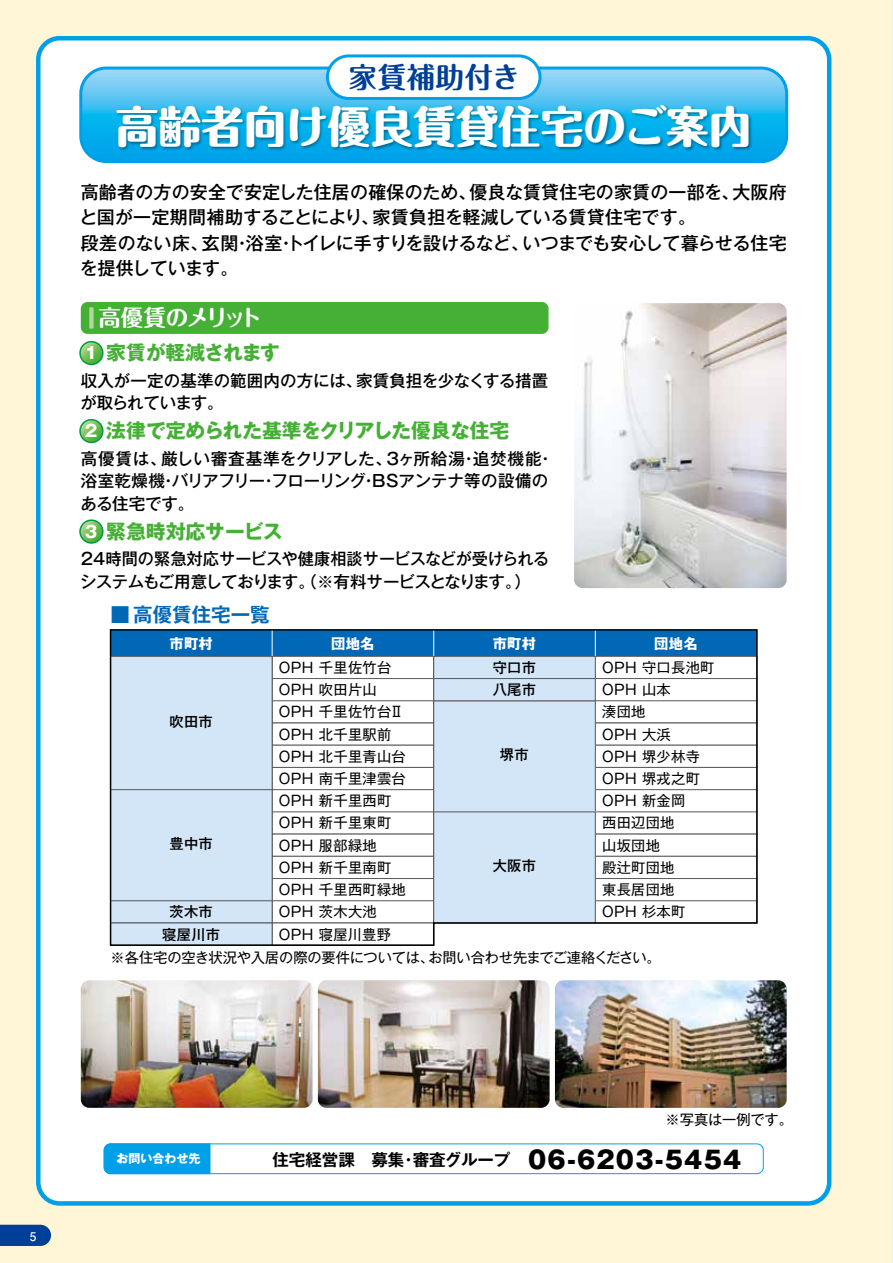
<style>
.page{position:relative;width:893px;height:1263px;background:#fff5d7}
.page>*{position:absolute;margin:0;border:0;box-sizing:border-box;transform-origin:0 0}
.t1{font:800 43.5px "Maru Fo Pro";color:#fff}
.t2{font:700 28.5px "Maru Fo Pro";letter-spacing:.02em;color:#003f98}
.t3{font:700 22.5px "Maru Fo Pro";letter-spacing:-.055em;color:#fff}
.t4{font:700 19.8px "Gothic MB101 Pr 6 N";color:#45b035}
.t5{font:700 19.8px "Gothic MB101 Pr 6 N";letter-spacing:-.025em;color:#45b035}
.t6{font:700 19.5px "Gothic MB101 Pr 6 N De";color:#0068b7}
.t7{font:500 18px/25.5px "Gothic MB101 Pr 6 N";letter-spacing:.01em;color:#000}
.t8{font:500 16.5px/22.5px "Gothic MB101 Pr 6 N";letter-spacing:-.01em;color:#000}
.t9{font:700 16.5px "Gothic MB101 Pr 6 N De";color:#000}
.t10{font:14.25px/22.2px "Gothic MB101 Pr 6 N";letter-spacing:.02em;color:#000}
.t11{font:14.25px "Gothic MB101 Pr 6 N";letter-spacing:-.01em;color:#000}
.t12{font:500 14.25px/22.2px "Gothic MB101 Pr 6 N";letter-spacing:.02em;color:#000}
.t13{font:700 14.25px "Gothic MB101 Pr 6 N";letter-spacing:.02em;color:#fff}
.t14{font:700 12px "Gothic MB101 Pr 6 N";color:#fff}
.t15{font:700 12px "Futo Go B101 Pr 6 N";color:#fff}
.s1{font-size:16.5px;color:#fff}
.s2{font-family:"Gothic MB101 Pr 6 N";font-weight:800;font-size:24px}
</style>
<div class="page">
<svg style="left:0;top:1225px;width:51px;height:21px"></svg>
<div style="left:38px;top:38px;width:791px;height:1165px;background:#fff;border-radius:21px"></div>
<div style="left:36px;top:36px;width:795px;height:1170px;border:4px solid #00a0e9;border-radius:21px"></div>
<img style="left:555px;top:980px;width:232px;height:128px">
<img style="left:318px;top:980px;width:232px;height:128px">
<img style="left:81px;top:980px;width:232px;height:128px">
<div style="left:104px;top:1143px;width:660px;height:31px;border:1px solid #00a0e9;border-radius:6px"></div>
<div style="left:103px;top:1143px;width:108px;height:31px;background:#00a0e9"></div>
<svg style="left:83px;top:68px;width:704px;height:91px;background:#5ec5f1"></svg>
<div style="left:79px;top:67px;width:709px;height:96px;border:3px solid #00a0e9;border-radius:26px"></div>
<div style="left:327px;top:56px;width:213px;height:42px;background:#fff;border-radius:21px"></div>
<div style="left:326px;top:54px;width:215px;height:46px;border:3px solid #00a0e9;border-radius:21px"></div>
<img style="left:113px;top:102px;width:644px;height:55px">
<img style="left:574px;top:303px;width:213px;height:285px">
<div style="left:81px;top:302px;width:468px;height:32px;background:#45b035;border-radius:7px"></div>
<div style="left:89px;top:307px;width:5px;height:22px;background:#b4d898"></div>
<div style="left:79px;top:341px;width:25px;height:24px;border:3px solid #094;border-radius:50%"></div>
<svg style="left:81px;top:342px;width:21px;height:22px"></svg>
<div style="left:79px;top:419px;width:25px;height:24px;border:3px solid #094;border-radius:50%"></div>
<svg style="left:81px;top:420px;width:21px;height:22px"></svg>
<div style="left:79px;top:519px;width:25px;height:25px;border:3px solid #094;border-radius:50%"></div>
<svg style="left:81px;top:521px;width:21px;height:21px"></svg>
<svg style="left:109px;top:629px;width:649px;height:317px"></svg>
<h2 class="t2" style="left:349px;top:54px;width:173px">家賃補助付き</h2>
<h1 class="t1" style="left:116px;top:92px;width:637px">高齢者向け優良賃貸住宅のご案内</h1>
<p class="t7" style="left:80px;top:178px;width:709px">高齢者の方の安全で安定した住居の確保のため、優良な賃貸住宅の家賃の一部を、大阪府と国が一定期間補助することにより、家賃負担を軽減している賃貸住宅です。<br>段差のない床、玄関・浴室・トイレに手すりを設けるなど、いつまでも安心して暮らせる住宅を提供しています。</p>
<h3 class="t3" style="left:98px;top:299px;width:165px">高優賃のメリット</h3>
<h3 class="t5" style="left:85px;top:336px;width:197px"><span class="s1">1</span> 家賃が軽減されます</h3>
<p class="t8" style="left:81px;top:368px;width:469px">収入が一定の基準の範囲内の方には、家賃負担を少なくする措置が取られています。</p>
<h3 class="t4" style="left:85px;top:414px;width:426px"><span class="s1">2</span> 法律で定められた基準をクリアした優良な住宅</h3>
<p class="t8" style="left:81px;top:446px;width:475px">高優賃は、厳しい審査基準をクリアした、3ヶ所給湯・追焚機能・浴室乾燥機・バリアフリー・フローリング・BSアンテナ等の設備のある住宅です。</p>
<h3 class="t4" style="left:85px;top:514px;width:199px"><span class="s1">3</span> 緊急時対応サービス</h3>
<p class="t8" style="left:80px;top:547px;width:471px">24時間の緊急対応サービスや健康相談サービスなどが受けられるシステムもご用意しております。（※有料サービスとなります。）</p>
<h3 class="t6" style="left:111px;top:599px;width:161px">■ 高優賃住宅一覧</h3>
<p class="t13" style="left:170px;top:631px;width:45px">市町村</p>
<p class="t13" style="left:331px;top:631px;width:45px">団地名</p>
<p class="t12" style="left:170px;top:709px;width:45px">吹田市</p>
<p class="t12" style="left:170px;top:832px;width:45px">豊中市</p>
<p class="t12" style="left:170px;top:900px;width:45px">茨木市</p>
<p class="t12" style="left:162px;top:922px;width:59px">寝屋川市</p>
<p class="t10" style="left:279px;top:655px;width:128px">OPH 千里佐竹台<br>OPH 吹田片山<br>OPH 千里佐竹台Ⅱ<br>OPH 北千里駅前<br>OPH 北千里青山台<br>OPH 南千里津雲台<br>OPH 新千里西町<br>OPH 新千里東町<br>OPH 服部緑地<br>OPH 新千里南町<br>OPH 千里西町緑地<br>OPH 茨木大池<br>OPH 寝屋川豊野</p>
<p class="t13" style="left:493px;top:631px;width:45px">市町村</p>
<p class="t13" style="left:654px;top:631px;width:45px">団地名</p>
<p class="t12" style="left:493px;top:656px;width:45px">守口市八尾市</p>
<p class="t10" style="left:602px;top:655px;width:114px">OPH 守口長池町<br>OPH 山本<br>湊団地<br>OPH 大浜<br>OPH 堺少林寺<br>OPH 堺戎之町<br>OPH 新金岡<br>西田辺団地<br>山坂団地<br>殿辻町団地<br>東長居団地<br>OPH 杉本町</p>
<p class="t12" style="left:500px;top:743px;width:30px">堺市</p>
<p class="t12" style="left:493px;top:854px;width:45px">大阪市</p>
<p class="t11" style="left:111px;top:946px;width:552px">※各住宅の空き状況や入居の際の要件については、お問い合わせ先までご連絡ください。</p>
<p class="t15" style="left:30px;top:1226px;width:8px">5</p>
<p class="t11" style="left:666px;top:1107px;width:129px">※写真は一例です。</p>
<p class="t14" style="left:116px;top:1148px;width:85px">お問い合わせ先</p>
<p class="t9" style="left:272px;top:1146px;width:470px">住宅経営課 募集･審査グループ <span class="s2">06-6203-5454</span></p>
</div>
